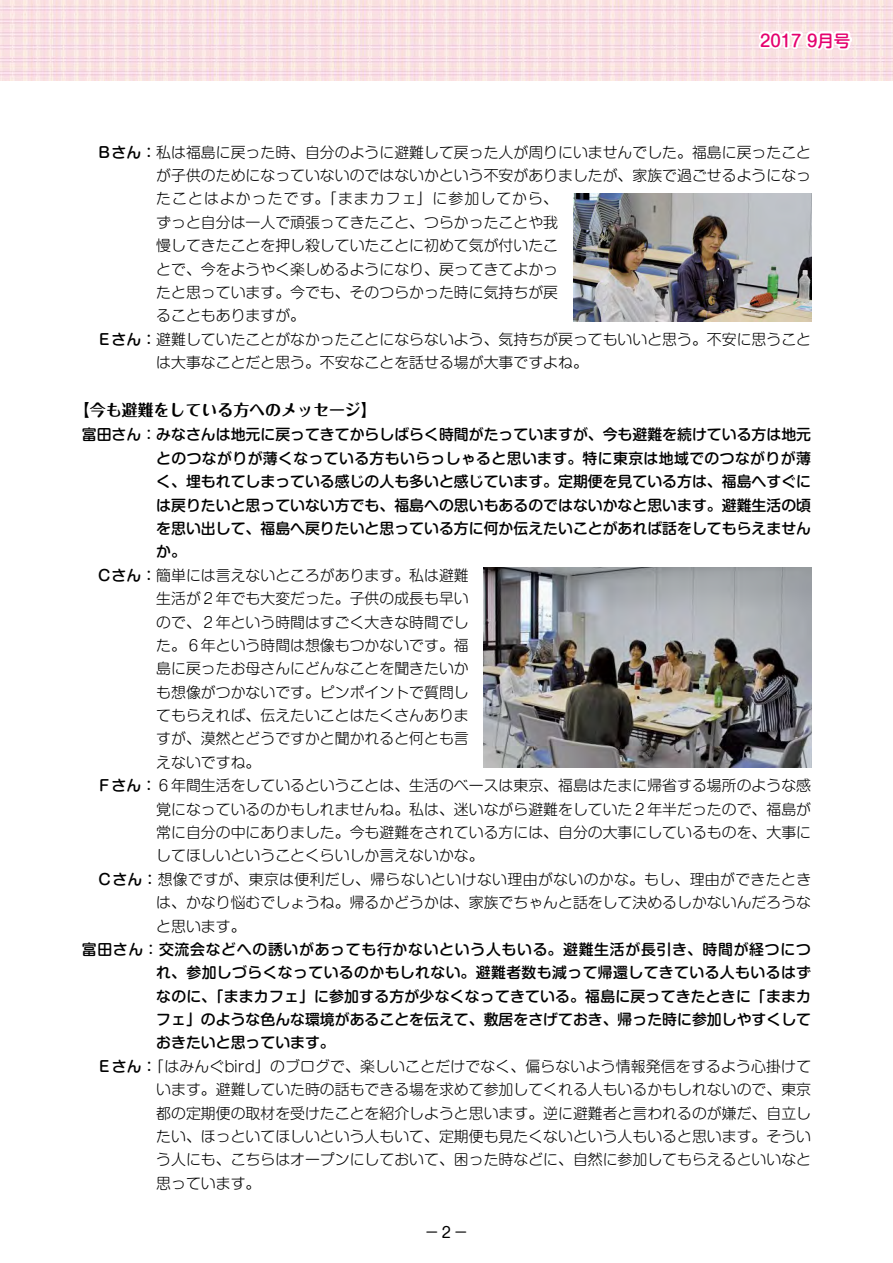
<style>
.page{position:relative;width:893px;height:1263px;background:#fff}
.page>*{position:absolute;margin:0;border:0;box-sizing:border-box;transform-origin:0 0}
.t1{font:500 16.5px "Shin M Go Pro";color:#e5006e}
.t2{font:700 15.9px "Maru Fo Pro";color:#000}
.t3{font:300 14.85px "Shin M Go Pro";color:#000}
.t4{font:500 14.85px "Shin M Go Pro";color:#000}
.t5{font:500 14.85px "Shin M Go Pro";letter-spacing:.025em;color:#000}
.t6{font:300 14.85px "Shin M Go Pro";letter-spacing:.025em;color:#000}
.t7{font:500 14.85px "Shin M Go Pro";letter-spacing:.045em;color:#000}
.t8{font:300 14.85px "Shin M Go Pro";letter-spacing:.07em;color:#000}
.t9{font:14.85px "Shin M Go Pro";color:#000}
.s1{font-weight:500}
</style>
<div class="page">
<img style="left:0;top:0;width:893px;height:81px">
<svg style="left:755px;top:29px;width:99px;height:24px"></svg>
<img style="left:573px;top:193px;width:238px;height:128px">
<img style="left:484px;top:568px;width:327px;height:199px">
<div style="left:425px;top:1230px;width:14px;height:4px;border:3px solid #fff"></div>
<div style="left:454px;top:1230px;width:14px;height:4px;border:3px solid #fff"></div>
<p class="t1" style="left:760px;top:27px;width:92px">2017 9月号</p>
<p class="t3" style="left:82px;top:140px;width:731px"><span class="s1">　Ｂさん：</span>私は福島に戻った時、自分のように避難して戻った人が周りにいませんでした。福島に戻ったこと</p>
<p class="t3" style="left:156px;top:163px;width:656px">が子供のためになっていないのではないかという不安がありましたが、家族で過ごせるようになっ</p>
<p class="t8" style="left:156px;top:187px;width:403px">たことはよかったです。「ままカフェ」に参加してから、</p>
<p class="t3" style="left:156px;top:210px;width:403px">ずっと自分は一人で頑張ってきたこと、つらかったことや我</p>
<p class="t3" style="left:156px;top:234px;width:403px">慢してきたことを押し殺していたことに初めて気が付いたこ</p>
<p class="t3" style="left:156px;top:257px;width:403px">とで、今をようやく楽しめるようになり、戻ってきてよかっ</p>
<p class="t3" style="left:156px;top:280px;width:403px">たと思っています。今でも、そのつらかった時に気持ちが戻</p>
<p class="t3" style="left:156px;top:304px;width:150px">ることもありますが。</p>
<p class="t3" style="left:82px;top:327px;width:731px"><span class="s1">　Ｅさん：</span>避難していたことがなかったことにならないよう、気持ちが戻ってもいいと思う。不安に思うこと</p>
<p class="t3" style="left:156px;top:351px;width:433px">は大事なことだと思う。不安なことを話せる場が大事ですよね。</p>
<p class="t2" style="left:74px;top:397px;width:304px">【今も避難をしている方へのメッセージ】</p>
<p class="t4" style="left:82px;top:423px;width:731px">富田さん：みなさんは地元に戻ってきてからしばらく時間がたっていますが、今も避難を続けている方は地元</p>
<p class="t5" style="left:156px;top:446px;width:656px">とのつながりが薄くなっている方もいらっしゃると思います。特に東京は地域でのつながりが薄</p>
<p class="t4" style="left:156px;top:470px;width:656px">く、埋もれてしまっている感じの人も多いと感じています。定期便を見ている方は、福島へすぐに</p>
<p class="t4" style="left:156px;top:493px;width:656px">は戻りたいと思っていない方でも、福島への思いもあるのではないかなと思います。避難生活の頃</p>
<p class="t4" style="left:156px;top:516px;width:656px">を思い出して、福島へ戻りたいと思っている方に何か伝えたいことがあれば話をしてもらえません</p>
<p class="t4" style="left:156px;top:540px;width:31px">か。</p>
<p class="t3" style="left:82px;top:563px;width:388px"><span class="s1">　Ｃさん：</span>簡単には言えないところがあります。私は避難</p>
<p class="t3" style="left:156px;top:587px;width:314px">生活が２年でも大変だった。子供の成長も早い</p>
<p class="t3" style="left:156px;top:610px;width:314px">ので、２年という時間はすごく大きな時間でし</p>
<p class="t3" style="left:156px;top:633px;width:314px">た。６年という時間は想像もつかないです。福</p>
<p class="t3" style="left:156px;top:657px;width:314px">島に戻ったお母さんにどんなことを聞きたいか</p>
<p class="t3" style="left:156px;top:680px;width:314px">も想像がつかないです。ピンポイントで質問し</p>
<p class="t3" style="left:156px;top:703px;width:314px">てもらえれば、伝えたいことはたくさんありま</p>
<p class="t3" style="left:156px;top:727px;width:314px">すが、漠然とどうですかと聞かれると何とも言</p>
<p class="t3" style="left:156px;top:750px;width:106px">えないですね。</p>
<p class="t3" style="left:82px;top:774px;width:731px"><span class="s1">　Ｆさん：</span>６年間生活をしているということは、生活のベースは東京、福島はたまに帰省する場所のような感</p>
<p class="t3" style="left:156px;top:797px;width:656px">覚になっているのかもしれませんね。私は、迷いながら避難をしていた２年半だったので、福島が</p>
<p class="t3" style="left:156px;top:820px;width:656px">常に自分の中にありました。今も避難をされている方には、自分の大事にしているものを、大事に</p>
<p class="t3" style="left:156px;top:844px;width:329px">してほしいということくらいしか言えないかな。</p>
<p class="t6" style="left:82px;top:867px;width:731px"><span class="s1">　Ｃさん：</span>想像ですが、東京は便利だし、帰らないといけない理由がないのかな。もし、理由ができたとき</p>
<p class="t3" style="left:156px;top:890px;width:656px">は、かなり悩むでしょうね。帰るかどうかは、家族でちゃんと話をして決めるしかないんだろうな</p>
<p class="t3" style="left:156px;top:914px;width:91px">と思います。</p>
<p class="t7" style="left:82px;top:937px;width:730px">富田さん：交流会などへの誘いがあっても行かないという人もいる。避難生活が長引き、時間が経つにつ</p>
<p class="t5" style="left:156px;top:960px;width:656px">れ、参加しづらくなっているのかもしれない。避難者数も減って帰還してきている人もいるはず</p>
<p class="t4" style="left:156px;top:984px;width:656px">なのに、「ままカフェ」に参加する方が少なくなってきている。福島に戻ってきたときに「ままカ</p>
<p class="t4" style="left:156px;top:1007px;width:656px">フェ」のような色んな環境があることを伝えて、敷居をさげておき、帰った時に参加しやすくして</p>
<p class="t4" style="left:156px;top:1031px;width:180px">おきたいと思っています。</p>
<p class="t3" style="left:82px;top:1054px;width:731px"><span class="s1">　Ｅさん：</span>「はみんぐbird」のブログで、楽しいことだけでなく、偏らないよう情報発信をするよう心掛けて</p>
<p class="t3" style="left:156px;top:1077px;width:656px">います。避難していた時の話もできる場を求めて参加してくれる人もいるかもしれないので、東京</p>
<p class="t3" style="left:156px;top:1101px;width:656px">都の定期便の取材を受けたことを紹介しようと思います。逆に避難者と言われるのが嫌だ、自立し</p>
<p class="t3" style="left:156px;top:1124px;width:656px">たい、ほっといてほしいという人もいて、定期便も見たくないという人もいると思います。そうい</p>
<p class="t3" style="left:156px;top:1148px;width:656px">う人にも、こちらはオープンにしておいて、困った時などに、自然に参加してもらえるといいなと</p>
<p class="t3" style="left:156px;top:1171px;width:106px">思っています。</p>
<p class="t9" style="left:425px;top:1220px;width:45px">− 2 −</p>
</div>
